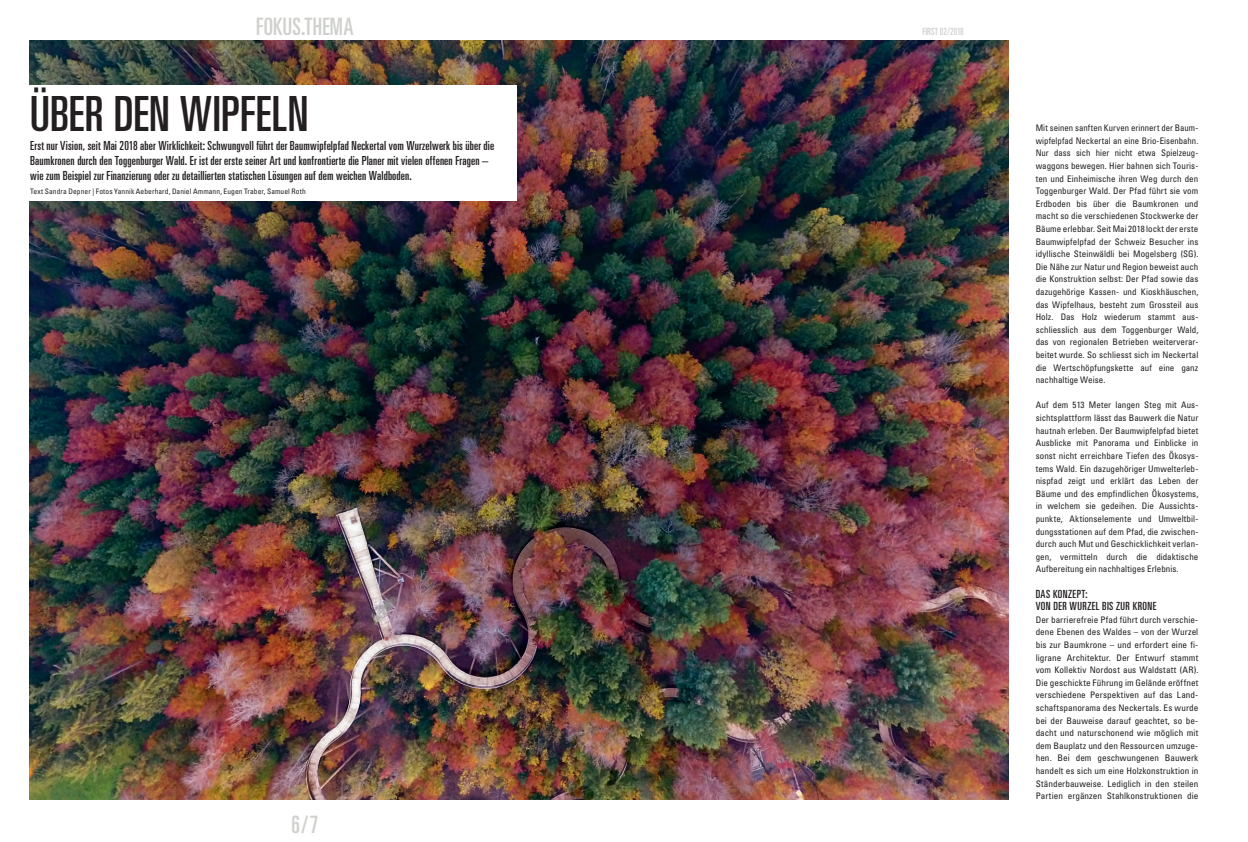
<style>
.page{position:relative;width:1248px;height:842px;background:#fff}
.page>*{position:absolute;margin:0;border:0;box-sizing:border-box;transform-origin:0 0}
.t1{font:ultra-condensed 48.5px "Univers LT Std";letter-spacing:.01em;color:#231f20}
.t2{font:ultra-condensed 24px "Univers LT Std";letter-spacing:.015em;color:#cfd1cd;scale:.95 1}
.t3{font:ultra-condensed 12.5px/14.7px "Univers LT Std";letter-spacing:.01em;color:#231f20}
.t4{font:ultra-condensed 11.2px/12.6px "Univers LT Std";letter-spacing:.035em;color:#231f20}
.t5{font:ultra-condensed 10px "Univers LT Std";letter-spacing:.005em;color:#cfd1cd;scale:.95 1}
.t6{font:condensed 9px/12.6px "Univers LT Std";color:#231f20;text-align:justify}
.t7{font:condensed 7.5px "Univers LT Std";letter-spacing:.01em;color:#231f20}
</style>
<div class="page">
<img style="left:29px;top:40px;width:979px;height:759px">
<div style="left:25px;top:85px;width:491px;height:116px;background:#fff"></div>
<h2 class="t2" style="left:256px;top:13px;width:104px">FOKUS.THEMA</h2>
<h1 class="t1" style="left:30px;top:86px;width:279px">ÜBER DEN WIPFELN</h1>
<p class="t3" style="left:30px;top:138px;width:465px">Erst nur Vision, seit Mai 2018 aber Wirklichkeit: Schwungvoll führt der Baumwipfelpfad Neckertal vom Wurzelwerk bis über die<br>Baumkronen durch den Toggenburger Wald. Er ist der erste seiner Art und konfrontierte die Planer mit vielen offenen Fragen – wie zum Beispiel zur Finanzierung oder zu detaillierten statischen Lösungen auf dem weichen Waldboden.</p>
<p class="t7" style="left:30px;top:187px;width:277px">Text Sandra Depner | Fotos Yannik Aeberhard, Daniel Ammann, Eugen Traber, Samuel Roth</p>
<h2 class="t2" style="left:291px;top:811px;width:29px">6/7</h2>
<p class="t5" style="left:922px;top:26px;width:45px">FIRST 02/2018</p>
<p class="t6" style="left:1035px;top:122px;width:164px">Mit seinen sanften Kurven erinnert der Baum&shy;wipfelpfad Neckertal an eine Brio-Eisenbahn.<br>Nur dass sich hier nicht etwa Spielzeug&shy;waggons bewegen. Hier bahnen sich Touris&shy;ten und Einheimische ihren Weg durch den Toggenburger Wald. Der Pfad führt sie vom Erdboden bis über die Baumkronen und macht so die verschiedenen Stockwerke der Bäume erlebbar. Seit Mai 2018 lockt der erste Baumwipfelpfad der Schweiz Besucher ins idyllische Steinwäldli bei Mogelsberg (SG).<br>Die Nähe zur Natur und Region beweist auch die Konstruktion selbst: Der Pfad sowie das dazugehörige Kassen- und Kioskhäuschen, das Wipfelhaus, besteht zum Grossteil aus Holz. Das Holz wiederum stammt aus&shy;schliesslich aus dem Toggenburger Wald, das von regionalen Betrieben weiterverar&shy;beitet wurde. So schliesst sich im Neckertal die Wertschöpfungskette auf eine ganz nachhaltige Weise.</p>
<p class="t6" style="left:1035px;top:399px;width:164px">Auf dem 513 Meter langen Steg mit Aus&shy;sichtsplattform lässt das Bauwerk die Natur hautnah erleben. Der Baumwipfelpfad bietet Ausblicke mit Panorama und Einblicke in sonst nicht erreichbare Tiefen des Ökosys&shy;tems Wald. Ein dazugehöriger Umwelterleb&shy;nispfad zeigt und erklärt das Leben der Bäume und des empfindlichen Ökosystems, in welchem sie gedeihen. Die Aussichts&shy;punkte, Aktionselemente und Umweltbil&shy;dungsstationen auf dem Pfad, die zwischen&shy;durch auch Mut und Geschicklichkeit verlan&shy;gen, vermitteln durch die didaktische Aufbereitung ein nachhaltiges Erlebnis.</p>
<p class="t4" style="left:1035px;top:587px;width:122px">DAS KONZEPT:<br>VON DER WURZEL BIS ZUR KRONE</p>
<p class="t6" style="left:1035px;top:613px;width:164px">Der barrierefreie Pfad führt durch verschie&shy;dene Ebenen des Waldes – von der Wurzel bis zur Baumkrone – und erfordert eine fi&shy;ligrane Architektur. Der Entwurf stammt vom Kollektiv Nordost aus Waldstatt (AR).<br>Die geschickte Führung im Gelände eröffnet verschiedene Perspektiven auf das Land&shy;schaftspanorama des Neckertals. Es wurde bei der Bauweise darauf geachtet, so be&shy;dacht und naturschonend wie möglich mit dem Bauplatz und den Ressourcen umzuge&shy;hen. Bei dem geschwungenen Bauwerk handelt es sich um eine Holzkonstruktion in Ständerbauweise. Lediglich in den steilen Partien ergänzen Stahlkonstruktionen die</p>
</div>
